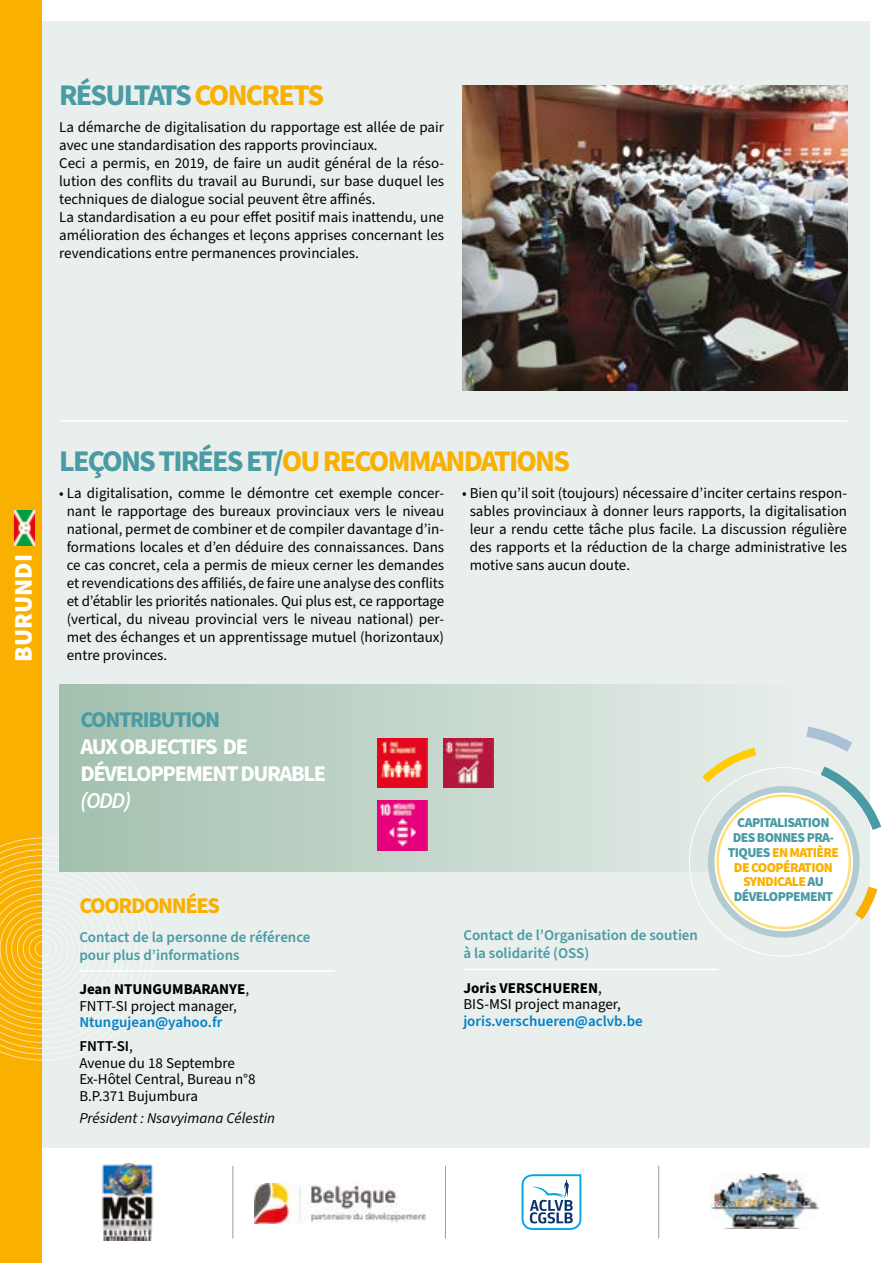
<style>
.page{position:relative;width:893px;height:1263px;background:#fff}
.page>*{position:absolute;margin:0;border:0;box-sizing:border-box;transform-origin:0 0}
.t1{font:700 30px "Source Sans Pro";letter-spacing:-.06em;color:#f9b000}
.t2{font:700 30px "Source Sans Pro";letter-spacing:-.06em;color:#499ba4}
.t3{font:900 25.5px "Source Sans Pro";color:#fff}
.t4{font:700 22.5px/27px "Source Sans Pro";letter-spacing:-.06em;color:#fff}
.t5{font:700 22.5px "Source Sans Pro";letter-spacing:-.06em;color:#499ba4}
.t6{font:700 22.5px "Source Sans Pro";letter-spacing:-.06em;color:#f9b000}
.t7{font:italic 600 22.5px "Source Sans Pro";color:#fff}
.t8{font:15px/18px "Source Sans Pro";color:#000}
.t9{font:600 15px/18px "Source Sans Pro";color:#499ba4}
.t10{font:600 15px/24px "Source Sans Pro";color:#0081c9}
.t11{font:italic 15px "Source Sans Pro";color:#000}
.t12{font:900 13.65px/14.9px "Source Sans Pro";letter-spacing:-.045em;color:#499ba4;text-align:center}
.s1{color:#f9b000}
.s2{color:#499ba4}
.s3{font-weight:700}
.s4{color:#000}
.s5{font-weight:400;color:#000}
</style>
<div class="page">
<div style="left:21px;top:21px;width:849px;height:1127px;background:#e9efec"></div>
<div style="left:0;top:0;width:41px;height:1263px;background:#f9b000"></div>
<svg style="left:522px;top:1174px;width:59px;height:56px"></svg>
<img style="left:255px;top:1184px;width:170px;height:39px">
<hr style="left:658px;top:1166px;width:1px;height:72px;background:#9d9d9c">
<hr style="left:445px;top:1166px;width:1px;height:72px;background:#9d9d9c">
<hr style="left:232px;top:1166px;width:1px;height:72px;background:#9d9d9c">
<hr style="left:61px;top:420px;width:786px;height:2px;background:#fff">
<svg style="left:0;top:837px;width:154px;height:223px"></svg>
<div style="left:6px;top:912px;width:74px;height:74px;border:1px solid #fff;border-radius:50%"></div>
<div style="left:11px;top:917px;width:63px;height:63px;border:1px solid #fff;border-radius:50%"></div>
<div style="left:17px;top:923px;width:52px;height:52px;border:1px solid #fff;border-radius:50%"></div>
<div style="left:23px;top:929px;width:40px;height:40px;border:1px solid #fff;border-radius:50%"></div>
<div style="left:29px;top:935px;width:28px;height:28px;border:1px solid #fff;border-radius:50%"></div>
<div style="left:35px;top:941px;width:16px;height:16px;border:1px solid #fff;border-radius:50%"></div>
<hr style="left:80px;top:970px;width:255px;height:2px;background:#fff">
<img style="left:101px;top:1164px;width:53px;height:76px">
<div style="left:59px;top:685px;width:811px;height:187px;background:linear-gradient(to right,#a3c0ae,#edf1ef)"></div>
<img style="left:378px;top:738px;width:49px;height:50px">
<img style="left:444px;top:738px;width:49px;height:50px">
<img style="left:378px;top:801px;width:49px;height:49px">
<svg style="left:711px;top:789px;width:145px;height:145px"></svg>
<div style="left:708px;top:786px;width:151px;height:151px;border:6px solid #b1cbd1;border-radius:50%"></div>
<svg style="left:846px;top:877px;width:32px;height:52px"></svg>
<svg style="left:694px;top:742px;width:71px;height:48px"></svg>
<svg style="left:795px;top:720px;width:87px;height:120px"></svg>
<div style="left:718px;top:796px;width:132px;height:132px;background:#fff;border-radius:50%"></div>
<div style="left:716px;top:794px;width:135px;height:135px;border:3px solid #ffe07d;border-radius:50%"></div>
<img style="left:14px;top:510px;width:21px;height:35px">
<img style="left:462px;top:85px;width:385px;height:305px">
<hr style="left:463px;top:968px;width:255px;height:2px;background:#fff">
<img style="left:711px;top:1173px;width:108px;height:56px">
<h1 class="t2" style="left:59px;top:75px;width:266px">RÉSULTATS<span class="s1">CONCRETS</span></h1>
<p class="t8" style="left:59px;top:119px;width:386px">La démarche de digitalisation du rapportage est allée de pair avec une standardisation des rapports provinciaux.<br>Ceci a permis, en 2019, de faire un audit général de la réso&shy;lution des conflits du travail au Burundi, sur base duquel les techniques de dialogue social peuvent être affinés.<br>La standardisation a eu pour effet positif mais inattendu, une amélioration des échanges et leçons apprises concernant les revendications entre permanences provinciales.</p>
<h2 class="t3" style="left:6px;top:662px;width:109px;rotate:-90deg">BURUNDI</h2>
<h1 class="t1" style="left:59px;top:440px;width:513px"><span class="s2">LEÇONS TIRÉES ET/</span>OU RECOMMANDATIONS</h1>
<p class="t8" style="left:67px;top:484px;width:379px;text-align:justify;text-indent:-8px">• La digitalisation, comme le démontre cet exemple concer&shy;nant le rapportage des bureaux provinciaux vers le niveau national, permet de combiner et de compiler davantage d’in&shy;formations locales et d’en déduire des connaissances. Dans ce cas concret, cela a permis de mieux cerner les demandes et revendications des affiliés, de faire une analyse des conflits et d’établir les priorités nationales. Qui plus est, ce rapportage (vertical, du niveau provincial vers le niveau national) per&shy;met des échanges et un apprentissage mutuel (horizontaux) entre provinces.</p>
<p class="t8" style="left:470px;top:484px;width:379px;text-align:justify;text-indent:-8px">• Bien qu’il soit (toujours) nécessaire d’inciter certains respon&shy;sables provinciaux à donner leurs rapports, la digitalisation leur a rendu cette tâche plus facile. La discussion régulière des rapports et la réduction de la charge administrative les motive sans aucun doute.</p>
<h3 class="t5" style="left:80px;top:704px;width:141px">CONTRIBUTION</h3>
<h3 class="t4" style="left:80px;top:734px;width:247px">AUX OBJECTIFS DE<br>DÉVELOPPEMENT DURABLE</h3>
<h3 class="t7" style="left:80px;top:785px;width:52px">(ODD)</h3>
<h3 class="t6" style="left:79px;top:890px;width:142px">COORDONNÉES</h3>
<p class="t9" style="left:79px;top:928px;width:233px">Contact de la personne de référence pour plus d’informations</p>
<p class="t8" style="left:79px;top:982px;width:171px;line-height:16.5px"><span class="s3">Jean NTUNGUMBARANYE</span>,<br>FNTT-SI project manager,</p>
<p class="t10" style="left:79px;top:1011px;width:145px">Ntungujean@yahoo.fr<br><span class="s4">FNTT-SI</span><span class="s5">,</span></p>
<p class="t8" style="left:79px;top:1055px;width:178px;line-height:16.5px">Avenue du 18 Septembre<br>Ex-Hôtel Central, Bureau n°8<br>B.P.371 Bujumbura</p>
<p class="t11" style="left:79px;top:1108px;width:197px">Président : Nsavyimana Célestin</p>
<p class="t9" style="left:463px;top:927px;width:236px">Contact de l’Organisation de soutien à la solidarité (OSS)</p>
<p class="t8" style="left:463px;top:980px;width:159px;line-height:16.5px"><span class="s3">Joris VERSCHUEREN</span>,<br>BIS-MSI project manager,</p>
<p class="t10" style="left:463px;top:1009px;width:181px">joris.verschueren@aclvb.be</p>
<p class="t12" style="left:728px;top:815px;width:113px">CAPITALISATION<br>DES BONNES PRA-<br>TIQUES <span class="s1">EN MATIÈRE<br>DE COOPÉRATION<br>SYNDICALE</span> AU<br>DÉVELOPPEMENT</p>
</div>
